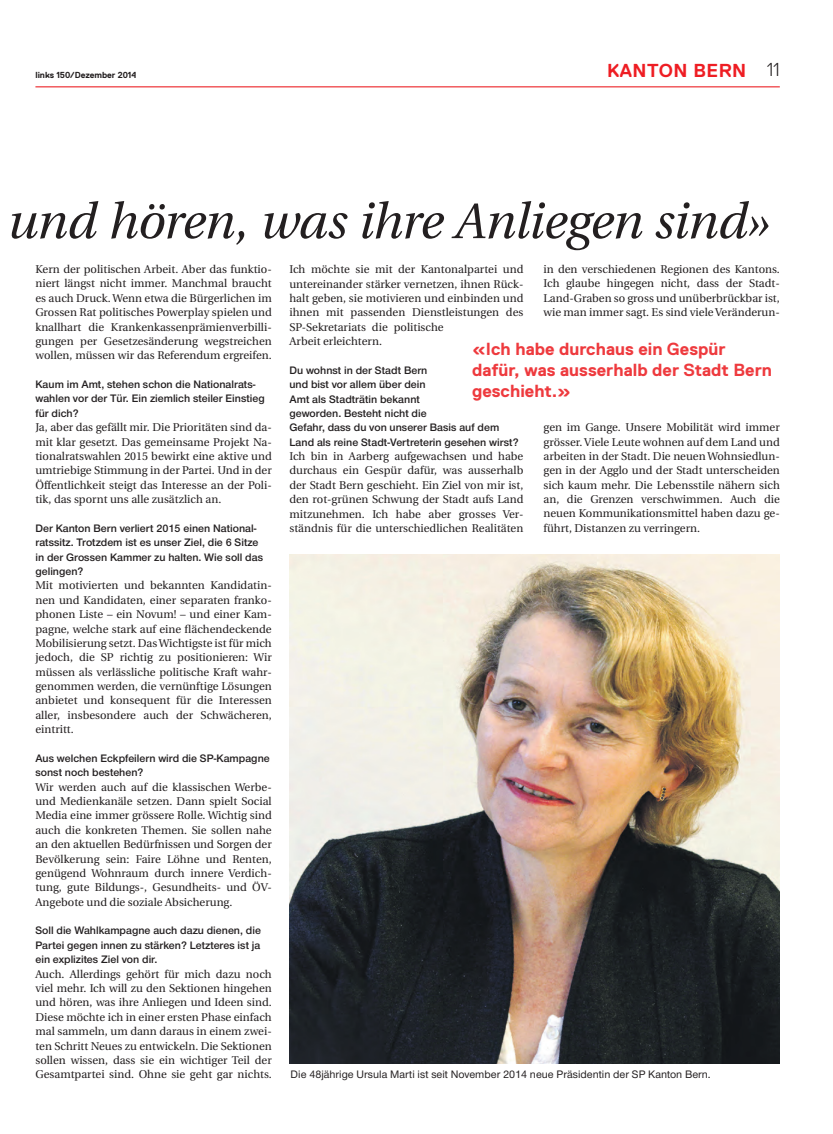
<style>
.page{position:relative;width:833px;height:1134px;background:#fff}
.page>*{position:absolute;margin:0;border:0;box-sizing:border-box;transform-origin:0 0}
.t1{font:italic 50px "Utopia";letter-spacing:-.015em;color:#231f20}
.t2{font:700 18.75px "Replica";letter-spacing:.025em;color:#ee1d23}
.t3{font:700 17.5px/21px "Replica";color:#ee3a3e}
.t4{font:11.25px/14.4px "Utopia";color:#231f20;text-align:justify}
.t5{font:11.25px/14.4px "Nimbus San Nov Sem Bol";color:#231f20}
.t6{font:500 11.25px "Nimbus San Nov";color:#231f20}
.t7{font:700 8.75px "Replica";color:#231f20}
.s1{font-weight:300;color:#231f20}
</style>
<div class="page">
<hr style="left:35px;top:86px;width:745px;height:1px;background:#ee3a3e">
<img style="left:289px;top:555px;width:491px;height:509px">
<p class="t7" style="left:35px;top:70px;width:103px">links 150/Dezember 2014</p>
<h2 class="t2" style="left:607px;top:60px;width:174px">KANTON BERN <span class="s1">11</span></h2>
<h1 class="t1" style="left:6px;top:194px;width:765px">und hören, was ihre Anliegen sind»</h1>
<p class="t4" style="left:35px;top:262px;width:238px">Kern der politischen Arbeit. Aber das funktio&shy;niert längst nicht immer. Manchmal braucht es auch Druck. Wenn etwa die Bürgerlichen im Grossen Rat politisches Powerplay spielen und knallhart die Krankenkassenprämienverbilli&shy;gungen per Gesetzesänderung wegstreichen wollen, müssen wir das Referendum ergreifen.</p>
<p class="t5" style="left:35px;top:377px;width:231px">Kaum im Amt, stehen schon die Nationalrats&shy;wahlen vor der Tür. Ein ziemlich steiler Einstieg für dich?</p>
<p class="t4" style="left:35px;top:420px;width:238px">Ja, aber das gefällt mir. Die Prioritäten sind da&shy;mit klar gesetzt. Das gemeinsame Projekt Na&shy;tionalratswahlen 2015 bewirkt eine aktive und umtriebige Stimmung in der Partei. Und in der Öffentlichkeit steigt das Interesse an der Poli&shy;tik, das spornt uns alle zusätzlich an.</p>
<p class="t5" style="left:35px;top:521px;width:229px">Der Kanton Bern verliert 2015 einen National&shy;ratssitz. Trotzdem ist es unser Ziel, die 6 Sitze in der Grossen Kammer zu halten. Wie soll das gelingen?</p>
<p class="t4" style="left:35px;top:579px;width:238px">Mit motivierten und bekannten Kandidatin&shy;nen und Kandidaten, einer separaten franko&shy;phonen Liste – ein Novum! – und einer Kam&shy;pagne, welche stark auf eine flächendeckende Mobilisierung setzt. Das Wichtigste ist für mich jedoch, die SP richtig zu positionieren: Wir müssen als verlässliche politische Kraft wahr&shy;genommen werden, die vernünftige Lösungen anbietet und konsequent für die Interessen aller, insbesondere auch der Schwächeren, eintritt.</p>
<p class="t5" style="left:35px;top:751px;width:236px">Aus welchen Eckpfeilern wird die SP-Kampagne sonst noch bestehen?</p>
<p class="t4" style="left:35px;top:780px;width:238px">Wir werden auch auf die klassischen Werbe&shy;und Medienkanäle setzen. Dann spielt Social Media eine immer grössere Rolle. Wichtig sind auch die konkreten Themen. Sie sollen nahe an den aktuellen Bedürfnissen und Sorgen der Bevölkerung sein: Faire Löhne und Renten, genügend Wohnraum durch innere Verdich&shy;tung, gute Bildungs-, Gesundheits- und ÖV-Angebote und die soziale Absicherung.</p>
<p class="t5" style="left:35px;top:923px;width:227px;text-align:justify">Soll die Wahlkampagne auch dazu dienen, die Partei gegen innen zu stärken? Letzteres ist ja ein explizites Ziel von dir.</p>
<p class="t4" style="left:35px;top:967px;width:238px">Auch. Allerdings gehört für mich dazu noch viel mehr. Ich will zu den Sektionen hingehen und hören, was ihre Anliegen und Ideen sind.<br>Diese möchte ich in einer ersten Phase einfach mal sammeln, um dann daraus in einem zwei&shy;ten Schritt Neues zu entwickeln. Die Sektionen sollen wissen, dass sie ein wichtiger Teil der Gesamtpartei sind. Ohne sie geht gar nichts.</p>
<p class="t4" style="left:543px;top:262px;width:238px">in den verschiedenen Regionen des Kantons.<br>Ich glaube hingegen nicht, dass der Stadt-Land-Graben so gross und unüberbrückbar ist, wie man immer sagt. Es sind viele Veränderun-</p>
<p class="t4" style="left:289px;top:262px;width:235px;text-align:left">Ich möchte sie mit der Kantonalpartei und untereinander stärker vernetzen, ihnen Rück&shy;halt geben, sie motivieren und einbinden und ihnen mit passenden Dienstleistungen des SP-Sekretariats die politische<br>Arbeit erleichtern.</p>
<p class="t5" style="left:289px;top:363px;width:230px">Du wohnst in der Stadt Bern<br>und bist vor allem über dein<br>Amt als Stadträtin bekannt<br>geworden. Besteht nicht die<br>Gefahr, dass du von unserer Basis auf dem Land als reine Stadt-Vertreterin gesehen wirst?</p>
<p class="t4" style="left:289px;top:449px;width:235px">Ich bin in Aarberg aufgewachsen und habe durchaus ein Gespür dafür, was ausserhalb der Stadt Bern geschieht. Ein Ziel von mir ist, den rot-grünen Schwung der Stadt aufs Land mitzunehmen. Ich habe aber grosses Ver&shy;ständnis für die unterschiedlichen Realitäten</p>
<h3 class="t3" style="left:472px;top:339px;width:301px">«Ich habe durchaus ein Gespür dafür, was ausserhalb der Stadt Bern geschieht.»</h3>
<p class="t4" style="left:543px;top:420px;width:238px">gen im Gange. Unsere Mobilität wird immer grösser. Viele Leute wohnen auf dem Land und arbeiten in der Stadt. Die neuen Wohnsiedlun&shy;gen in der Agglo und der Stadt unterscheiden sich kaum mehr. Die Lebensstile nähern sich an, die Grenzen verschwimmen. Auch die neuen Kommunikationsmittel haben dazu ge&shy;führt, Distanzen zu verringern.</p>
<p class="t6" style="left:291px;top:1068px;width:421px">Die 48jährige Ursula Marti ist seit November 2014 neue Präsidentin der SP Kanton Bern.</p>
</div>
